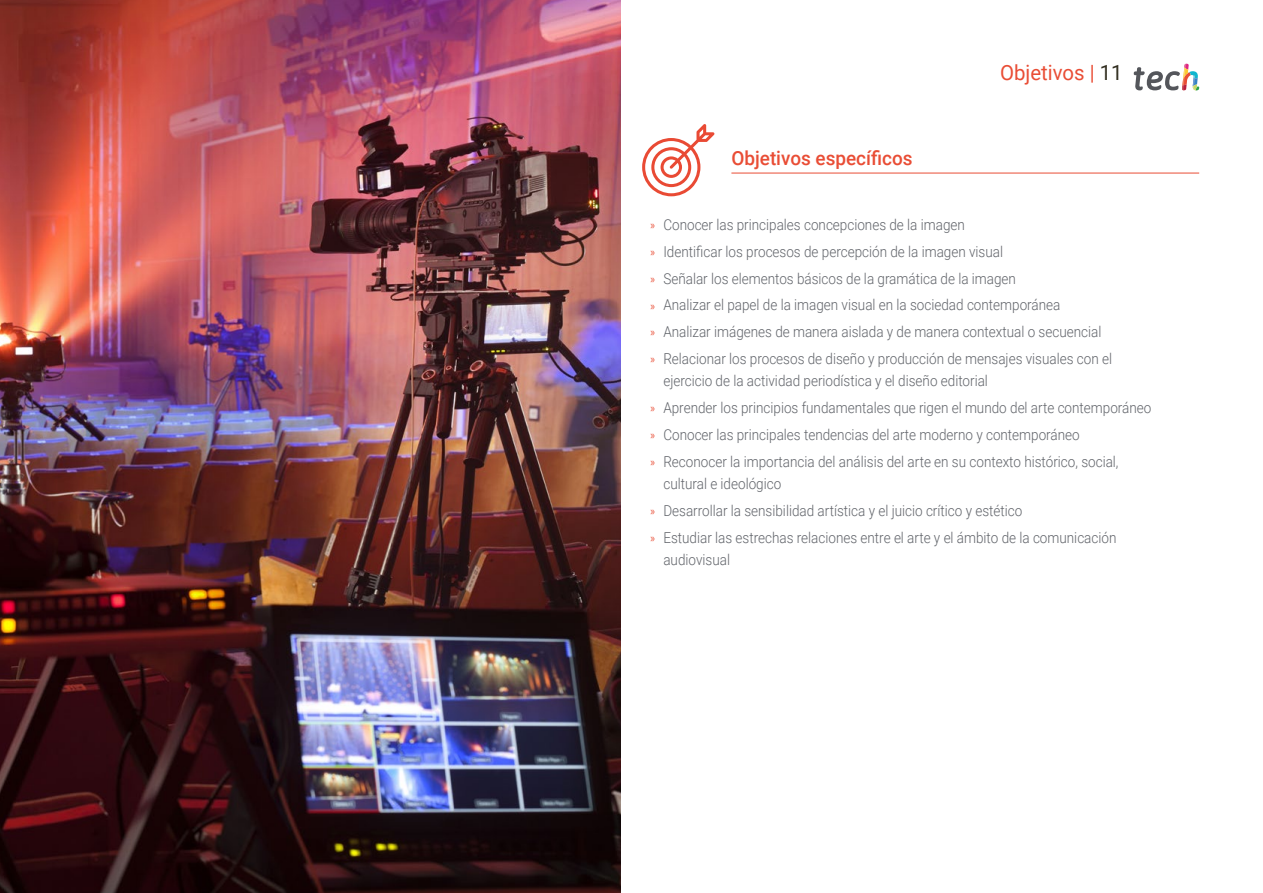
<style>
.page{position:relative;width:1263px;height:893px;background:#fff}
.page>*{position:absolute;margin:0;border:0;box-sizing:border-box;transform-origin:0 0}
.t1{font:21px "Roboto";color:#e94d35}
.t2{font:500 19.5px "Roboto";color:#e94d35}
.t3{font:300 15px/26.7px "Roboto";color:#61646a;scale:.9 1}
.s1{color:#312e20}
.s2{font-family:"Myriad Pro";font-weight:400;font-size:12px;color:#e94d35}
</style>
<div class="page">
<svg style="left:642px;top:124px;width:72px;height:72px"></svg>
<hr style="left:731px;top:173px;width:468px;height:1px;background:#e94d35">
<svg style="left:1134px;top:64px;width:65px;height:27px"></svg>
<img style="left:0;top:0;width:621px;height:893px">
<h2 class="t2" style="left:731px;top:144px;width:183px">Objetivos específicos</h2>
<h1 class="t1" style="left:1000px;top:57px;width:124px">Objetivos | <span class="s1">11</span></h1>
<p class="t3" style="left:651px;top:211px;width:514px"><span class="s2">»</span> Conocer las principales concepciones de la imagen<br><span class="s2">»</span> Identificar los procesos de percepción de la imagen visual<br><span class="s2">»</span> Señalar los elementos básicos de la gramática de la imagen<br><span class="s2">»</span> Analizar el papel de la imagen visual en la sociedad contemporánea<br><span class="s2">»</span> Analizar imágenes de manera aislada y de manera contextual o secuencial<br><span class="s2">»</span> Relacionar los procesos de diseño y producción de mensajes visuales con el</p>
<p class="t3" style="left:651px;top:367px;width:558px;text-indent:13px">ejercicio de la actividad periodística y el diseño editorial<br><span class="s2">»</span> Aprender los principios fundamentales que rigen el mundo del arte contemporáneo <span class="s2">»</span> Conocer las principales tendencias del arte moderno y contemporáneo<br><span class="s2">»</span> Reconocer la importancia del análisis del arte en su contexto histórico, social,</p>
<p class="t3" style="left:651px;top:470px;width:519px;text-indent:13px">cultural e ideológico<br><span class="s2">»</span> Desarrollar la sensibilidad artística y el juicio crítico y estético<br><span class="s2">»</span> Estudiar las estrechas relaciones entre el arte y el ámbito de la comunicación</p>
<p class="t3" style="left:663px;top:546px;width:76px">audiovisual</p>
</div>
